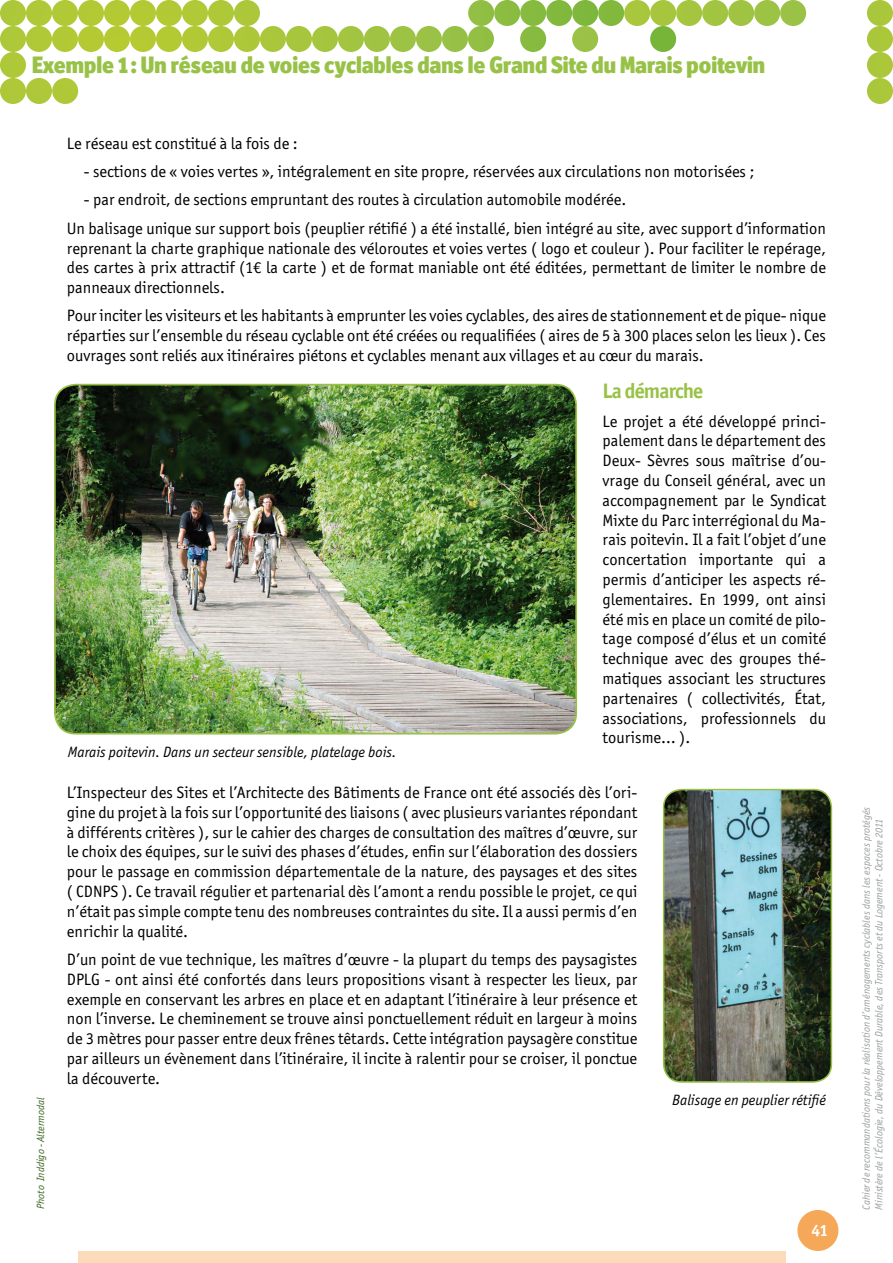
<style>
.page{position:relative;width:893px;height:1263px;background:#fff}
.page>*{position:absolute;margin:0;border:0;box-sizing:border-box;transform-origin:0 0}
.t1{font:900 24px "Officina Display ITC Std";color:#98c247}
.t2{font:700 21px "Officina San ITC";color:#98c247}
.t3{font:16.5px/19.8px "Officina San ITC";color:#000;text-align:justify}
.t4{font:700 16.5px "Officina San ITC";color:#fff}
.t5{font:italic 15px "Officina San ITC";color:#000}
.t6{font:italic 10.5px/12.6px "Officina San ITC";color:#9c9e9f}
.t7{font:italic 10.5px "Officina San ITC";color:#3b6721}
</style>
<div class="page">
<div style="left:797px;top:1210px;width:41px;height:41px;background:#f5a858;border-radius:50%"></div>
<div style="left:79px;top:1251px;width:707px;height:12px;background:#fcdbb9"></div>
<div style="left:867px;top:0;width:26px;height:26px;background:#aac73b;border-radius:13px"></div>
<div style="left:867px;top:26px;width:26px;height:26px;background:#abc73b;border-radius:13px"></div>
<div style="left:867px;top:52px;width:26px;height:26px;background:#abc73a;border-radius:13px"></div>
<div style="left:867px;top:78px;width:26px;height:26px;background:#aac73b;border-radius:13px"></div>
<div style="left:0;top:0;width:26px;height:26px;background:#acc839;border-radius:13px"></div>
<div style="left:26px;top:0;width:26px;height:26px;background:#afc838;border-radius:13px"></div>
<div style="left:52px;top:0;width:26px;height:26px;background:#b1c936;border-radius:13px"></div>
<div style="left:78px;top:0;width:26px;height:26px;background:#b2c934;border-radius:13px"></div>
<div style="left:104px;top:0;width:26px;height:26px;background:#b3ca33;border-radius:13px"></div>
<div style="left:130px;top:0;width:26px;height:26px;background:#b3ca33;border-radius:13px"></div>
<div style="left:156px;top:0;width:26px;height:26px;background:#b2c935;border-radius:13px"></div>
<div style="left:182px;top:0;width:26px;height:26px;background:#b0c936;border-radius:13px"></div>
<div style="left:208px;top:0;width:26px;height:26px;background:#aec838;border-radius:13px"></div>
<div style="left:234px;top:0;width:26px;height:26px;background:#acc73a;border-radius:13px"></div>
<div style="left:624px;top:0;width:26px;height:26px;background:#a9c73c;border-radius:13px"></div>
<div style="left:650px;top:0;width:26px;height:26px;background:#a7c63d;border-radius:13px"></div>
<div style="left:676px;top:0;width:26px;height:26px;background:#a5c53f;border-radius:13px"></div>
<div style="left:702px;top:0;width:26px;height:26px;background:#a2c541;border-radius:13px"></div>
<div style="left:728px;top:0;width:26px;height:26px;background:#a0c442;border-radius:13px"></div>
<div style="left:754px;top:0;width:26px;height:26px;background:#9dc344;border-radius:13px"></div>
<div style="left:780px;top:0;width:26px;height:26px;background:#9bc246;border-radius:13px"></div>
<div style="left:442px;top:26px;width:26px;height:26px;background:#97c146;border-radius:13px"></div>
<div style="left:468px;top:0;width:26px;height:26px;background:#91be43;border-radius:13px"></div>
<div style="left:494px;top:0;width:26px;height:26px;background:#8bbc41;border-radius:13px"></div>
<div style="left:520px;top:0;width:26px;height:26px;background:#86bb3f;border-radius:13px"></div>
<div style="left:546px;top:0;width:26px;height:26px;background:#82b93d;border-radius:13px"></div>
<div style="left:572px;top:0;width:26px;height:26px;background:#7eb83c;border-radius:13px"></div>
<div style="left:650px;top:26px;width:26px;height:26px;background:#76b539;border-radius:13px"></div>
<div style="left:0;top:26px;width:26px;height:26px;background:#adc838;border-radius:13px"></div>
<div style="left:26px;top:26px;width:26px;height:26px;background:#b0c936;border-radius:13px"></div>
<div style="left:52px;top:26px;width:26px;height:26px;background:#b2c935;border-radius:13px"></div>
<div style="left:78px;top:26px;width:26px;height:26px;background:#b4ca32;border-radius:13px"></div>
<div style="left:104px;top:26px;width:26px;height:26px;background:#b5cb31;border-radius:13px"></div>
<div style="left:130px;top:26px;width:26px;height:26px;background:#b5ca32;border-radius:13px"></div>
<div style="left:182px;top:26px;width:26px;height:26px;background:#b1c935;border-radius:13px"></div>
<div style="left:208px;top:26px;width:26px;height:26px;background:#afc837;border-radius:13px"></div>
<div style="left:234px;top:26px;width:26px;height:26px;background:#adc839;border-radius:13px"></div>
<div style="left:260px;top:26px;width:26px;height:26px;background:#aac73b;border-radius:13px"></div>
<div style="left:286px;top:26px;width:26px;height:26px;background:#a7c63d;border-radius:13px"></div>
<div style="left:390px;top:26px;width:26px;height:26px;background:#9ec344;border-radius:13px"></div>
<div style="left:416px;top:26px;width:26px;height:26px;background:#9bc246;border-radius:13px"></div>
<div style="left:572px;top:26px;width:26px;height:26px;background:#9bc246;border-radius:13px"></div>
<div style="left:468px;top:26px;width:26px;height:26px;background:#92bf44;border-radius:13px"></div>
<div style="left:520px;top:26px;width:26px;height:26px;background:#86bb3f;border-radius:13px"></div>
<div style="left:598px;top:0;width:26px;height:26px;background:#82b93d;border-radius:13px"></div>
<div style="left:0;top:52px;width:26px;height:26px;background:#adc838;border-radius:13px"></div>
<div style="left:0;top:78px;width:26px;height:26px;background:#adc839;border-radius:13px"></div>
<div style="left:26px;top:78px;width:26px;height:26px;background:#adc839;border-radius:13px"></div>
<div style="left:52px;top:78px;width:26px;height:26px;background:#afc837;border-radius:13px"></div>
<div style="left:364px;top:26px;width:26px;height:26px;background:#a0c442;border-radius:13px"></div>
<div style="left:338px;top:26px;width:26px;height:26px;background:#a2c541;border-radius:13px"></div>
<div style="left:312px;top:26px;width:26px;height:26px;background:#a5c53f;border-radius:13px"></div>
<div style="left:156px;top:26px;width:26px;height:26px;background:#b4ca33;border-radius:13px"></div>
<img style="left:664px;top:789px;width:167px;height:293px">
<div style="left:663px;top:789px;width:169px;height:294px;border:2px solid #98c247;border-radius:18px"></div>
<img style="left:55px;top:385px;width:521px;height:349px">
<div style="left:54px;top:384px;width:523px;height:350px;border:2px solid #98c247;border-radius:21px"></div>
<h1 class="t1" style="left:32px;top:51px;width:735px">Exemple 1 : Un réseau de voies cyclables dans le Grand Site du Marais poitevin</h1>
<p class="t7" style="left:35px;top:1209px;width:113px;rotate:-90deg">Photo Inddigo - Altermodal</p>
<p class="t3" style="left:67px;top:133px;width:232px">Le réseau est constitué à la fois de :</p>
<p class="t3" style="left:84px;top:162px;width:672px">- sections de « voies vertes », intégralement en site propre, réservées aux circulations non motorisées ;</p>
<p class="t3" style="left:67px;top:186px;width:760px;line-height:28.3px;text-indent:17px">- par endroit, de sections empruntant des routes à circulation automobile modérée.<br>Un balisage unique sur support bois (peuplier rétifié ) a été installé, bien intégré au site, avec support d’information</p>
<p class="t3" style="left:67px;top:238px;width:761px">reprenant la charte graphique nationale des véloroutes et voies vertes ( logo et couleur ). Pour faciliter le repérage, des cartes à prix attractif (1€ la carte ) et de format maniable ont été éditées, permettant de limiter le nombre de panneaux directionnels.</p>
<p class="t3" style="left:67px;top:306px;width:761px">Pour inciter les visiteurs et les habitants à emprunter les voies cyclables, des aires de stationnement et de pique- nique réparties sur l’ensemble du réseau cyclable ont été créées ou requalifiées ( aires de 5 à 300 places selon les lieux ). Ces ouvrages sont reliés aux itinéraires piétons et cyclables menant aux villages et au cœur du marais.</p>
<p class="t2" style="left:603px;top:378px;width:102px">La démarche</p>
<p class="t3" style="left:603px;top:411px;width:225px">Le projet a été développé princi&shy;palement dans le département des Deux- Sèvres sous maîtrise d’ou&shy;vrage du Conseil général, avec un accompagnement par le Syndicat Mixte du Parc interrégional du Ma&shy;rais poitevin. Il a fait l’objet d’une concertation importante qui a permis d’anticiper les aspects ré&shy;glementaires. En 1999, ont ainsi été mis en place un comité de pilo&shy;tage composé d’élus et un comité technique avec des groupes thé&shy;matiques associant les structures partenaires ( collectivités, État, associations, professionnels du tourisme… ).</p>
<p class="t3" style="left:67px;top:782px;width:572px">L’Inspecteur des Sites et l’Architecte des Bâtiments de France ont été associés dès l’ori&shy;gine du projet à la fois sur l’opportunité des liaisons ( avec plusieurs variantes répondant à différents critères ), sur le cahier des charges de consultation des maîtres d’œuvre, sur le choix des équipes, sur le suivi des phases d’études, enfin sur l’élaboration des dossiers pour le passage en commission départementale de la nature, des paysages et des sites ( CDNPS ). Ce travail régulier et partenarial dès l’amont a rendu possible le projet, ce qui n’était pas simple compte tenu des nombreuses contraintes du site. Il a aussi permis d’en enrichir la qualité.</p>
<p class="t3" style="left:67px;top:949px;width:572px">D’un point de vue technique, les maîtres d’œuvre - la plupart du temps des paysagistes DPLG - ont ainsi été confortés dans leurs propositions visant à respecter les lieux, par exemple en conservant les arbres en place et en adaptant l’itinéraire à leur présence et non l’inverse. Le cheminement se trouve ainsi ponctuellement réduit en largeur à moins de 3 mètres pour passer entre deux frênes têtards. Cette intégration paysagère constitue par ailleurs un évènement dans l’itinéraire, il incite à ralentir pour se croiser, il ponctue la découverte.</p>
<p class="t5" style="left:672px;top:1092px;width:155px">Balisage en peuplier rétifié</p>
<p class="t5" style="left:68px;top:744px;width:330px">Marais poitevin. Dans un secteur sensible, platelage bois.</p>
<p class="t4" style="left:811px;top:1220px;width:18px">41</p>
<p class="t6" style="left:860px;top:1210px;width:405px;rotate:-90deg">Cahier de recommandations pour la réalisation d’aménagements cyclables dans les espaces protégés<br>Ministère de l’écologie, du Développement Durable, des Transports et du Logement - Octobre 2011</p>
</div>
